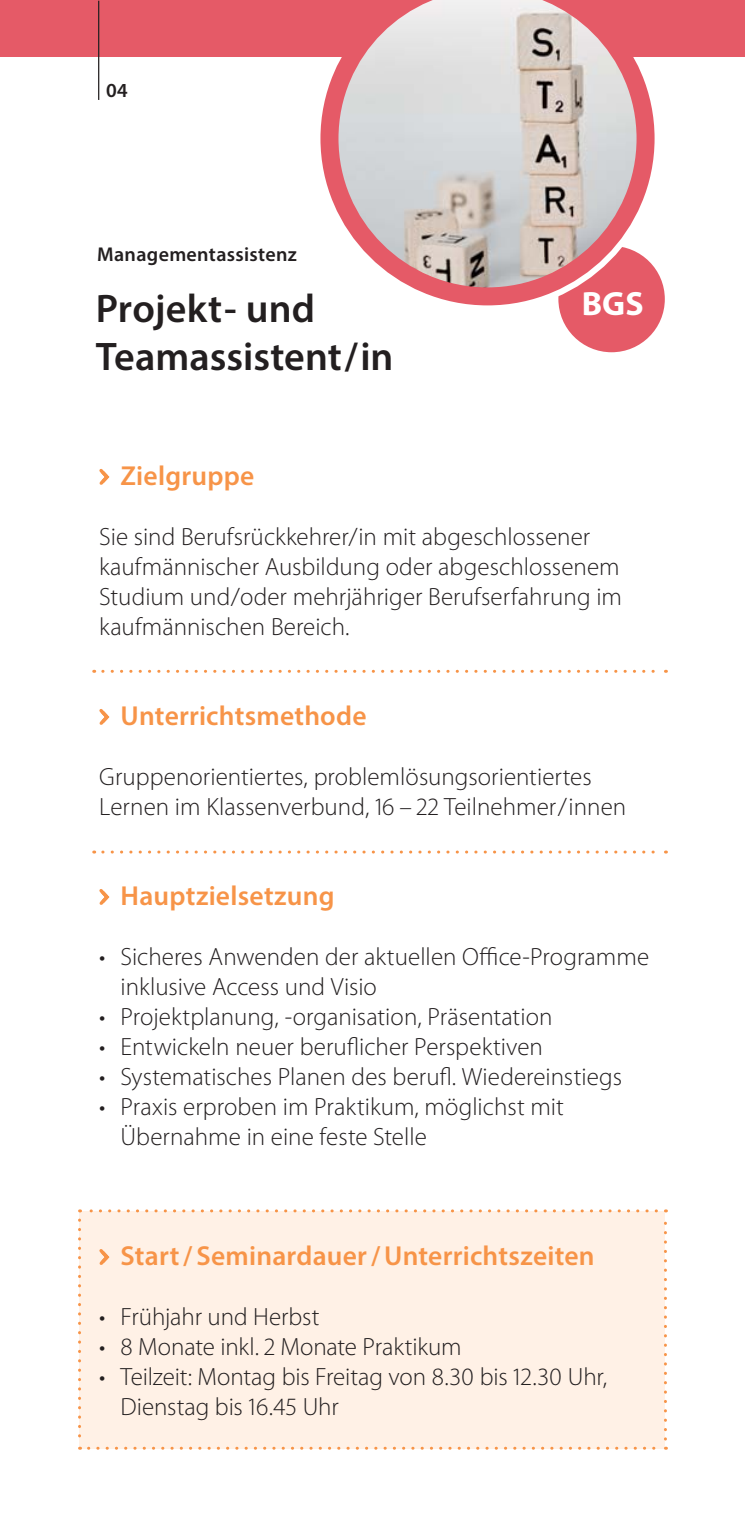
<style>
.page{position:relative;width:745px;height:1531px;background:#fff}
.page>*{position:absolute;margin:0;border:0;box-sizing:border-box;transform-origin:0 0}
.t1{font:600 40px/48px "Myriad Pro";color:#231f20}
.t2{font:700 33.75px "Myriad Pro";color:#fff}
.t3{font:600 27.5px "Myriad Pro";letter-spacing:.01em;color:#f79448}
.t4{font:300 25px/30px "Myriad Pro";color:#231f20}
.t5{font:600 20px "Myriad Pro";letter-spacing:.015em;color:#231f20}
</style>
<div class="page">
<div style="left:558px;top:246px;width:106px;height:106px;background:#e55a67;border-radius:50%"></div>
<div style="left:0;top:0;width:744px;height:57px;background:#e55a67"></div>
<div style="left:79px;top:1211px;width:586px;height:237px;background:#fff1e6"></div>
<svg style="left:78px;top:1220px;width:3px;height:229px"></svg>
<svg style="left:88px;top:1446px;width:578px;height:3px"></svg>
<svg style="left:664px;top:1209px;width:2px;height:230px"></svg>
<svg style="left:79px;top:1209px;width:577px;height:3px"></svg>
<svg style="left:99px;top:468px;width:11px;height:17px"></svg>
<svg style="left:99px;top:709px;width:11px;height:16px"></svg>
<svg style="left:99px;top:889px;width:11px;height:16px"></svg>
<svg style="left:99px;top:1249px;width:11px;height:16px"></svg>
<svg style="left:320px;top:0;width:334px;height:305px"></svg>
<svg style="left:103px;top:670px;width:563px;height:3px"></svg>
<svg style="left:103px;top:850px;width:563px;height:3px"></svg>
<hr style="left:98px;top:1px;width:1px;height:99px;background:#231f20">
<p class="t5" style="left:106px;top:82px;width:23px">04</p>
<p class="t5" style="left:97px;top:247px;width:201px">Managementassistenz</p>
<h1 class="t1" style="left:96px;top:288px;width:299px">Projekt- und<br>Teamassistent/in</h1>
<h2 class="t2" style="left:581px;top:291px;width:63px">BGS</h2>
<p class="t3" style="left:120px;top:465px;width:135px">Zielgruppe</p>
<p class="t4" style="left:99px;top:524px;width:524px">Sie sind Berufsrückkehrer/in mit abgeschlossener kauf männischer Ausbildung oder abgeschlossenem Studium und/oder mehrjähriger Berufserfahrung im kaufmännischen Bereich.</p>
<p class="t3" style="left:120px;top:705px;width:247px">Unterrichtsmethode</p>
<p class="t4" style="left:99px;top:764px;width:528px">Gruppenorientiertes, problemlösungsorientiertes<br>Lernen im Klassenverbund, 16 – 22 Teilnehmer/innen</p>
<p class="t3" style="left:120px;top:885px;width:215px">Hauptzielsetzung</p>
<p class="t4" style="left:120px;top:944px;width:530px;text-indent:-21px">• Sicheres Anwenden der aktuellen Office-Programme inklusive Access und Visio</p>
<p class="t4" style="left:99px;top:1004px;width:454px">• Projektplanung, -organisation, Präsentation</p>
<p class="t4" style="left:99px;top:1034px;width:445px">• Entwickeln neuer beruflicher Perspektiven</p>
<p class="t4" style="left:99px;top:1064px;width:524px">• Systematisches Planen des berufl. Wiedereinstiegs</p>
<p class="t4" style="left:120px;top:1094px;width:444px;text-indent:-21px">• Praxis erproben im Praktikum, möglichst mit<br>Übernahme in eine feste Stelle</p>
<p class="t3" style="left:120px;top:1245px;width:475px">Start / Seminardauer / Unterrichtszeiten</p>
<p class="t4" style="left:99px;top:1304px;width:221px">• Frühjahr und Herbst</p>
<p class="t4" style="left:99px;top:1334px;width:364px">• 8 Monate inkl. 2 Monate Praktikum</p>
<p class="t4" style="left:120px;top:1364px;width:487px;text-indent:-21px">• Teilzeit: Montag bis Freitag von 8.30 bis 12.30 Uhr,<br>Dienstag bis 16.45 Uhr</p>
</div>
